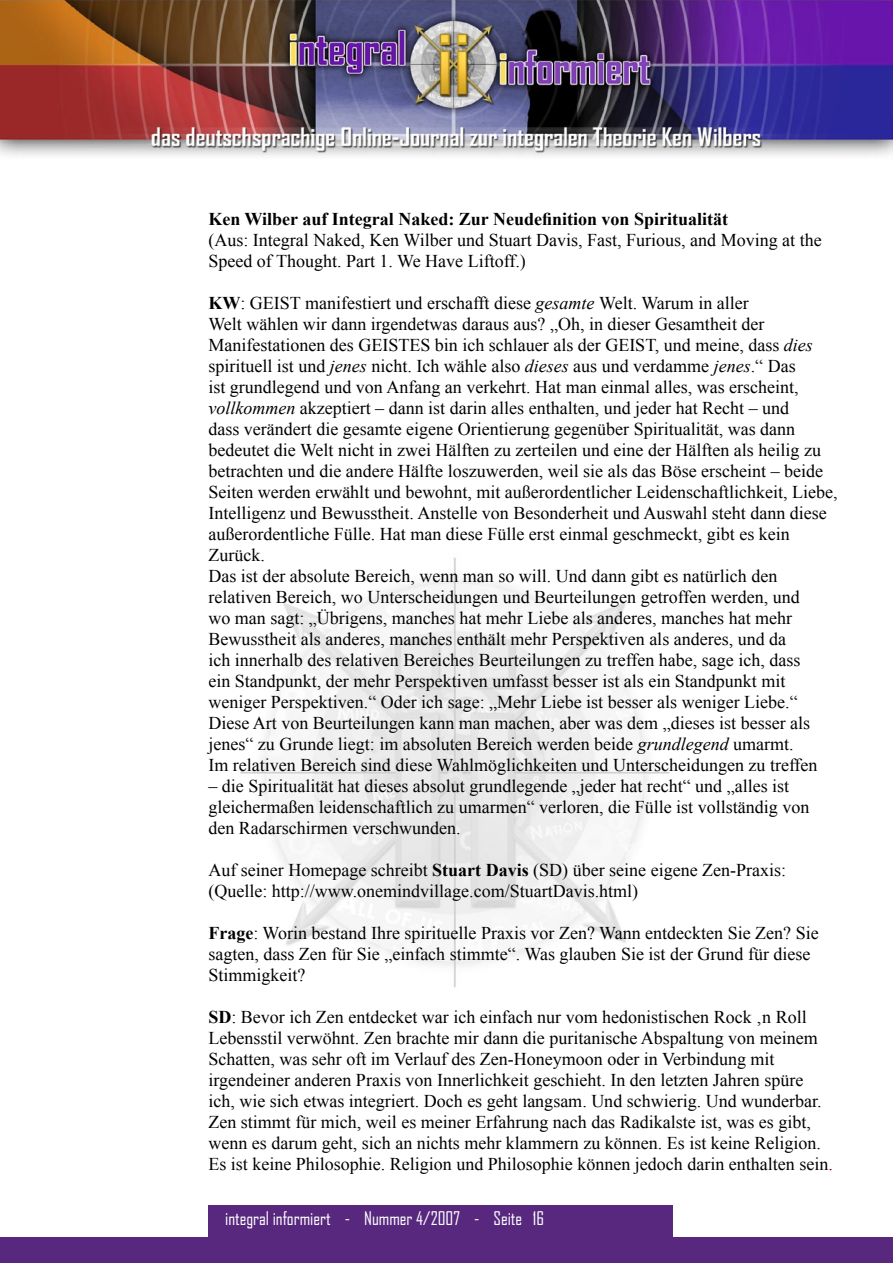
<style>
.page{position:relative;width:893px;height:1263px;background:#fff}
.page>*{position:absolute;margin:0;border:0;box-sizing:border-box;transform-origin:0 0}
.t1{font:18px/21px "Times New Roman";color:#000}
.t2{font:700 18px "Times New Roman";color:#000}
.t3{font:18px "Agency FB";color:#fff}
.s1{font-weight:700}
.s2{font-style:italic}
.s3{color:#800000}
</style>
<div class="page">
<img style="left:240px;top:557px;width:430px;height:431px">
<div style="left:0;top:1238px;width:893px;height:25px;background:#58287f"></div>
<div style="left:208px;top:1205px;width:465px;height:32px;background:#58287f"></div>
<img style="left:0;top:0;width:893px;height:156px">
<p class="t2" style="left:208px;top:206px;width:521px">Ken Wilber auf Integral Naked: Zur Neudefinition von Spiritualität</p>
<p class="t1" style="left:208px;top:229px;width:615px">(Aus: Integral Naked, Ken Wilber und Stuart Davis, Fast, Furious, and Moving at the<br>Speed of Thought. Part 1. We Have Liftoff.)</p>
<p class="t1" style="left:208px;top:292px;width:631px"><span class="s1">KW</span>: GEIST manifestiert und erschafft diese <span class="s2">gesamte</span> Welt. Warum in aller<br>Welt wählen wir dann irgendetwas daraus aus? „Oh, in dieser Gesamtheit der Manifestationen des GEISTES bin ich schlauer als der GEIST, und meine, dass <span class="s2">dies </span>spirituell ist und <span class="s2">jenes</span> nicht. Ich wähle also <span class="s2">dieses</span> aus und verdamme <span class="s2">jenes</span>.“ Das<br>ist grundlegend und von Anfang an verkehrt. Hat man einmal alles, was erscheint, <span class="s2">vollkommen</span> akzeptiert – dann ist darin alles enthalten, und jeder hat Recht – und<br>dass verändert die gesamte eigene Orientierung gegenüber Spiritualität, was dann bedeutet die Welt nicht in zwei Hälften zu zerteilen und eine der Hälften als heilig zu betrachten und die andere Hälfte loszuwerden, weil sie als das Böse erscheint – beide Seiten werden erwählt und bewohnt, mit außerordentlicher Leidenschaftlichkeit, Liebe, Intelligenz und Bewusstheit. Anstelle von Besonderheit und Auswahl steht dann diese außerordentliche Fülle. Hat man diese Fülle erst einmal geschmeckt, gibt es kein Zurück.<br>Das ist der absolute Bereich, wenn man so will. Und dann gibt es natürlich den relativen Bereich, wo Unterscheidungen und Beurteilungen getroffen werden, und<br>wo man sagt: „Übrigens, manches hat mehr Liebe als anderes, manches hat mehr Bewusstheit als anderes, manches enthält mehr Perspektiven als anderes, und da<br>ich innerhalb des relativen Bereiches Beurteilungen zu treffen habe, sage ich, dass<br>ein Standpunkt, der mehr Perspektiven umfasst besser ist als ein Standpunkt mit weniger Perspektiven.“ Oder ich sage: „Mehr Liebe ist besser als weniger Liebe.“ Diese Art von Beurteilungen kann man machen, aber was dem „dieses ist besser als jenes“ zu Grunde liegt: im absoluten Bereich werden beide <span class="s2">grundlegend</span> umarmt.<br>Im relativen Bereich sind diese Wahlmöglichkeiten und Unterscheidungen zu treffen</p>
<p class="t1" style="left:208px;top:775px;width:602px">– die Spiritualität hat dieses absolut grundlegende „jeder hat recht“ und „alles ist gleichermaßen leidenschaftlich zu umarmen“ verloren, die Fülle ist vollständig von den Radarschirmen verschwunden.</p>
<p class="t1" style="left:208px;top:859px;width:579px">Auf seiner Homepage schreibt <span class="s1">Stuart Davis</span> (SD) über seine eigene Zen-Praxis: (Quelle: http://www.onemindvillage.com/StuartDavis.html)</p>
<p class="t1" style="left:208px;top:922px;width:612px"><span class="s1">Frage</span>: Worin bestand Ihre spirituelle Praxis vor Zen? Wann entdeckten Sie Zen? Sie sagten, dass Zen für Sie „einfach stimmte“. Was glauben Sie ist der Grund für diese<br>Stimmigkeit?</p>
<p class="t1" style="left:208px;top:1006px;width:626px"><span class="s1">SD</span>: Bevor ich Zen entdecket war ich einfach nur vom hedonistischen Rock ‚n Roll Lebensstil verwöhnt. Zen brachte mir dann die puritanische Abspaltung von meinem Schatten, was sehr oft im Verlauf des Zen-Honeymoon oder in Verbindung mit irgendeiner anderen Praxis von Innerlichkeit geschieht. In den letzten Jahren spüre ich, wie sich etwas integriert. Doch es geht langsam. Und schwierig. Und wunderbar.<br>Zen stimmt für mich, weil es meiner Erfahrung nach das Radikalste ist, was es gibt, wenn es darum geht, sich an nichts mehr klammern zu können. Es ist keine Religion.<br>Es ist keine Philosophie. Religion und Philosophie können jedoch darin enthalten sein<span class="s3">.</span></p>
<p class="t3" style="left:225px;top:1207px;width:320px">integral informiert - Nummer 4/2007 - Seite 16</p>
</div>
